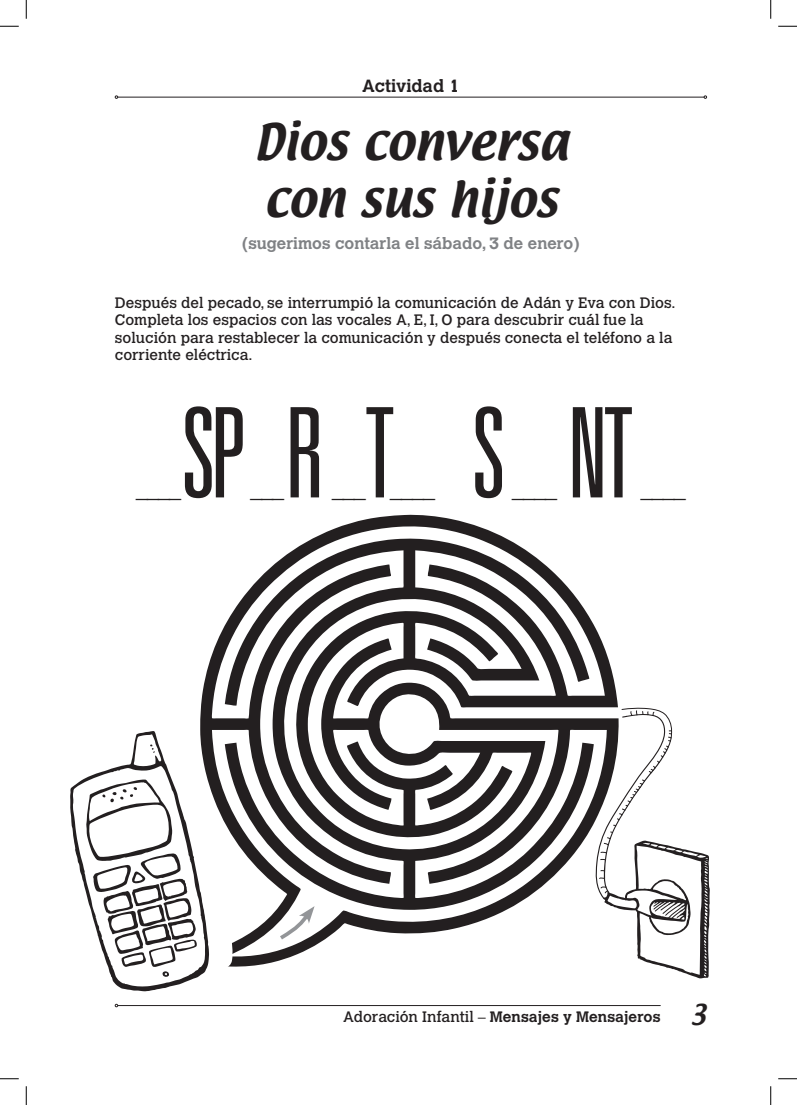
<style>
.page{position:relative;width:797px;height:1105px;background:#fff}
.page>*{position:absolute;margin:0;border:0;box-sizing:border-box;transform-origin:0 0}
.texto{font:300 ultra-condensed 125px "Univers LT Std";color:#231f20}
.Título{font:43.75px/56.2px "Textile";color:#231f20}
.texto-2{font:300 ultra-condensed 25px "Univers LT Std";color:#231f20}
.Atividade{font:700 17.5px "Calvert MT Std";color:#231f20}
.Verso{font:700 16.25px "Calvert MT Std";color:#808285}
.texto-3{font:15px/17.2px "Calvert MT Std";color:#231f20}
.t1{font:700 15px "Calvert MT Std";color:#231f20}
.s1{font-weight:400}
.s2{font-family:"Textile";font-weight:400;font-size:25px}
</style>
<div class="page">
<hr style="left:118px;top:97px;width:586px;height:1px;background:#231f20">
<hr style="left:118px;top:1005px;width:542px;height:1px;background:#231f20">
<svg style="left:200px;top:514px;width:418px;height:453px"></svg>
<svg style="left:209px;top:940px;width:24px;height:27px"></svg>
<svg style="left:70px;top:731px;width:139px;height:260px"></svg>
<svg style="left:86px;top:779px;width:111px;height:198px"></svg>
<svg style="left:276px;top:906px;width:38px;height:37px"></svg>
<svg style="left:595px;top:707px;width:114px;height:271px"></svg>
<svg style="left:0;top:25px;width:19px;height:2px"></svg>
<svg style="left:778px;top:25px;width:19px;height:2px"></svg>
<svg style="left:0;top:1078px;width:19px;height:1px"></svg>
<svg style="left:778px;top:1078px;width:19px;height:1px"></svg>
<svg style="left:25px;top:0;width:2px;height:19px"></svg>
<svg style="left:25px;top:1086px;width:2px;height:19px"></svg>
<svg style="left:770px;top:0;width:1px;height:19px"></svg>
<svg style="left:770px;top:1086px;width:1px;height:19px"></svg>
<p class="Atividade" style="left:362px;top:74px;width:99px">Actividad 1</p>
<p class="Título" style="left:254px;top:116px;width:316px">Dios conversa con sus hijos</p>
<p class="Verso" style="left:242px;top:233px;width:339px">(sugerimos contarla el sábado, 3 de enero)</p>
<p class="texto-3" style="left:115px;top:294px;width:562px">Después del pecado, se interrumpió la comunicación de Adán y Eva con Dios.<br>Completa los espacios con las vocales A, E, I, O para descubrir cuál fue la solución para restablecer la comunicación y después conecta el teléfono a la corriente eléctrica.</p>
<p class="texto" style="left:181px;top:388px;width:217px">SP R T</p>
<p class="texto-2" style="left:250px;top:475px;width:36px">_ _ _</p>
<p class="texto-2" style="left:332px;top:475px;width:36px">_ _ _</p>
<p class="texto-2" style="left:390px;top:475px;width:47px">_ _ _ _</p>
<p class="texto-2" style="left:136px;top:475px;width:47px">_ _ _ _</p>
<p class="texto" style="left:471px;top:388px;width:36px">S</p>
<p class="texto-2" style="left:512px;top:475px;width:47px">_ _ _ _</p>
<p class="texto" style="left:567px;top:388px;width:69px">NT</p>
<p class="texto-2" style="left:640px;top:475px;width:47px">_ _ _ _</p>
<p class="t1" style="left:343px;top:1007px;width:365px"><span class="s1">Adoración Infantil –</span> Mensajes y Mensajeros <span class="s2">3</span></p>
</div>
